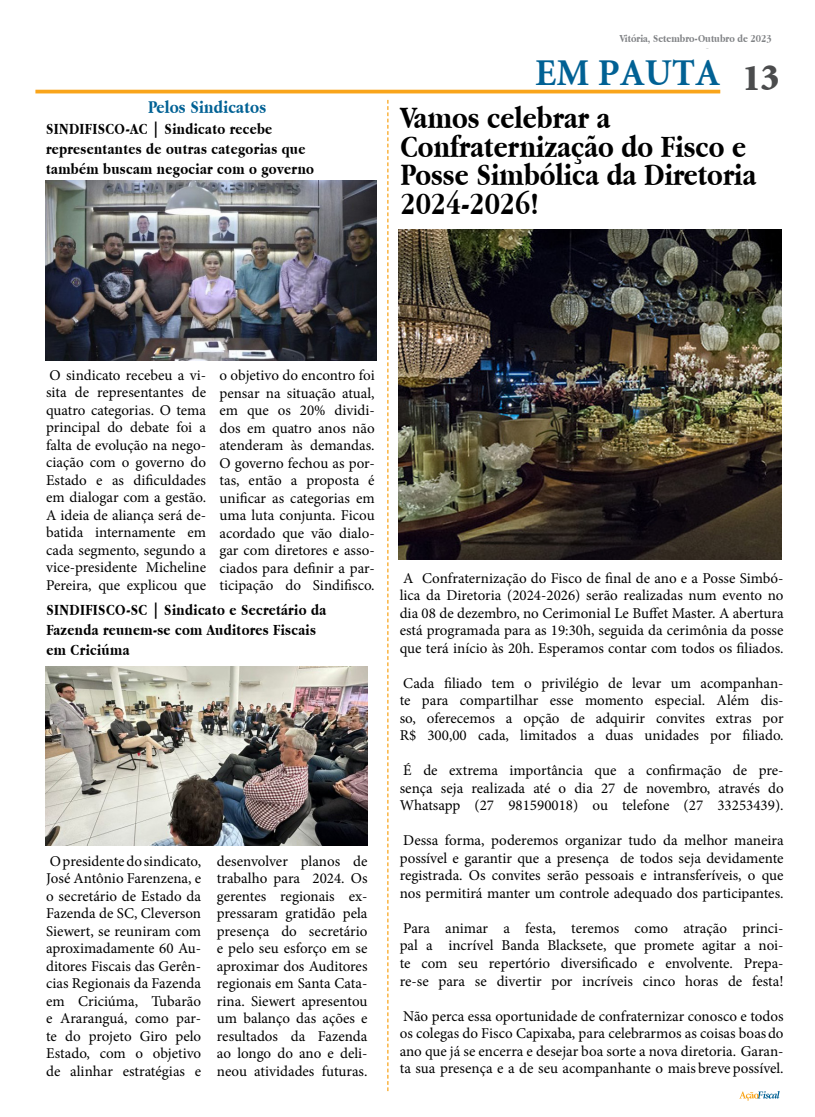
<style>
.page{position:relative;width:815px;height:1117px;background:#fff}
.page>*{position:absolute;margin:0;border:0;box-sizing:border-box;transform-origin:0 0}
.Título_2_-_azul{font:700 37.5px "Atlantix Black S Si";letter-spacing:.01em;color:#016194}
.t1{font:900 37.5px "Atlantix Black S Si";color:#4b4c4d}
.t2{font:700 32.5px/28.8px "Apple Garamond";color:#000}
.Título_2_-_azul-2{font:700 18.75px "Apple Garamond";letter-spacing:.01em;color:#016194}
.chamadas_centalizadas{font:700 16.25px "Apple Garamond";letter-spacing:.02em;color:#000}
.t3{font:15px/17.5px "Minion Pro";color:#000;text-align:justify}
.t4{font:15px "Apple Garamond";color:#808285}
.Publicado_em_por{font:700 11.25px "Apple Garamond";color:#808285}
</style>
<div class="page">
<svg style="left:739px;top:1091px;width:41px;height:9px"></svg>
<hr style="left:35px;top:90px;width:685px;height:3px;background:#f9a51b">
<img style="left:46px;top:180px;width:330px;height:180px">
<img style="left:45px;top:666px;width:323px;height:179px">
<svg style="left:387px;top:100px;width:1px;height:990px"></svg>
<img style="left:398px;top:230px;width:383px;height:329px">
<p class="Título_2_-_azul-2" style="left:148px;top:97px;width:120px">Pelos Sindicatos</p>
<p class="chamadas_centalizadas" style="left:46px;top:119px;width:228px">SINDIFISCO-AC | Sindicato recebe</p>
<p class="chamadas_centalizadas" style="left:46px;top:139px;width:261px">representantes de outras categorias que</p>
<p class="chamadas_centalizadas" style="left:46px;top:159px;width:270px">também buscam negociar com o governo</p>
<p class="Publicado_em_por" style="left:620px;top:32px;width:154px">Vitória, Setembro-Outubro de 2023</p>
<p class="Título_2_-_azul" style="left:535px;top:54px;width:186px">EM PAUTA</p>
<p class="t2" style="left:400px;top:103px;width:211px">Vamos celebrar a</p>
<p class="t2" style="left:400px;top:132px;width:357px">Confraternização do Fisco e<br>Posse Simbólica da Diretoria<br>2024-2026!</p>
<p class="t4" style="left:625px;top:31px;width:156px">Vitória, Julho-Agosto de 2021</p>
<h1 class="t1" style="left:742px;top:59px;width:39px">13</h1>
<p class="t3" style="left:46px;top:366px;width:162px">O sindicato recebeu a vi&shy;sita de representantes de quatro categorias. O tema principal do debate foi a falta de evolução na nego&shy;ciação com o governo do Estado e as dificuldades em dialogar com a gestão.<br>A ideia de aliança será de&shy;batida internamente em cada segmento, segundo a vice-presidente Micheline Pereira, que explicou que</p>
<p class="t3" style="left:220px;top:366px;width:157px">o objetivo do encontro foi pensar na situação atual, em que os 20% dividi&shy;dos em quatro anos não atenderam às demandas.<br>O governo fechou as por&shy;tas, então a proposta é unificar as categorias em uma luta conjunta. Ficou acordado que vão dialo&shy;gar com diretores e asso&shy;ciados para definir a par&shy;ticipação do Sindifisco.</p>
<p class="chamadas_centalizadas" style="left:47px;top:600px;width:281px">SINDIFISCO-SC | Sindicato e Secretário da</p>
<p class="chamadas_centalizadas" style="left:47px;top:620px;width:271px">Fazenda reunem-se com Auditores Fiscais</p>
<p class="chamadas_centalizadas" style="left:47px;top:640px;width:85px">em Criciúma</p>
<p class="t3" style="left:46px;top:851px;width:157px">O presidente do sindicato, José Antônio Farenzena, e o secretário de Estado da Fazenda de SC, Cleverson Siewert, se reuniram com aproximadamente 60 Au&shy;ditores Fiscais das Gerên&shy;cias Regionais da Fazenda em Criciúma, Tubarão e Araranguá, como par&shy;te do projeto Giro pelo Estado, com o objetivo de alinhar estratégias e</p>
<p class="t3" style="left:217px;top:852px;width:152px">desenvolver planos de trabalho para 2024. Os gerentes regionais ex&shy;pressaram gratidão pela presença do secretário e pelo seu esforço em se aproximar dos Auditores regionais em Santa Cata&shy;rina. Siewert apresentou um balanço das ações e resultados da Fazenda ao longo do ano e deli&shy;neou atividades futuras.</p>
<p class="t3" style="left:400px;top:569px;width:385px">A Confraternização do Fisco de final de ano e a Posse Simbó&shy;lica da Diretoria (2024-2026) serão realizadas num evento no dia 08 de dezembro, no Cerimonial Le Buffet Master. A abertura está programada para as 19:30h, seguida da cerimônia da posse que terá início às 20h. Esperamos contar com todos os filiados.</p>
<p class="t3" style="left:400px;top:674px;width:385px">Cada filiado tem o privilégio de levar um acompanhan&shy;te para compartilhar esse momento especial. Além dis&shy;so, oferecemos a opção de adquirir convites extras por R$ 300,00 cada, limitados a duas unidades por filiado.</p>
<p class="t3" style="left:400px;top:761px;width:385px">É de extrema importância que a confirmação de pre&shy;sença seja realizada até o dia 27 de novembro, através do Whatsapp (27 981590018) ou telefone (27 33253439).</p>
<p class="t3" style="left:400px;top:831px;width:385px">Dessa forma, poderemos organizar tudo da melhor maneira possível e garantir que a presença de todos seja devidamente registrada. Os convites serão pessoais e intransferíveis, o que nos permitirá manter um controle adequado dos participantes.</p>
<p class="t3" style="left:400px;top:919px;width:385px">Para animar a festa, teremos como atração princi&shy;pal a incrível Banda Blacksete, que promete agitar a noi&shy;te com seu repertório diversificado e envolvente. Prepa&shy;re-se para se divertir por incríveis cinco horas de festa!</p>
<p class="t3" style="left:400px;top:1006px;width:385px">Não perca essa oportunidade de confraternizar conosco e todos os colegas do Fisco Capixaba, para celebrarmos as coisas boas do ano que já se encerra e desejar boa sorte a nova diretoria. Garan&shy;ta sua presença e a de seu acompanhante o mais breve possível.</p>
</div>
